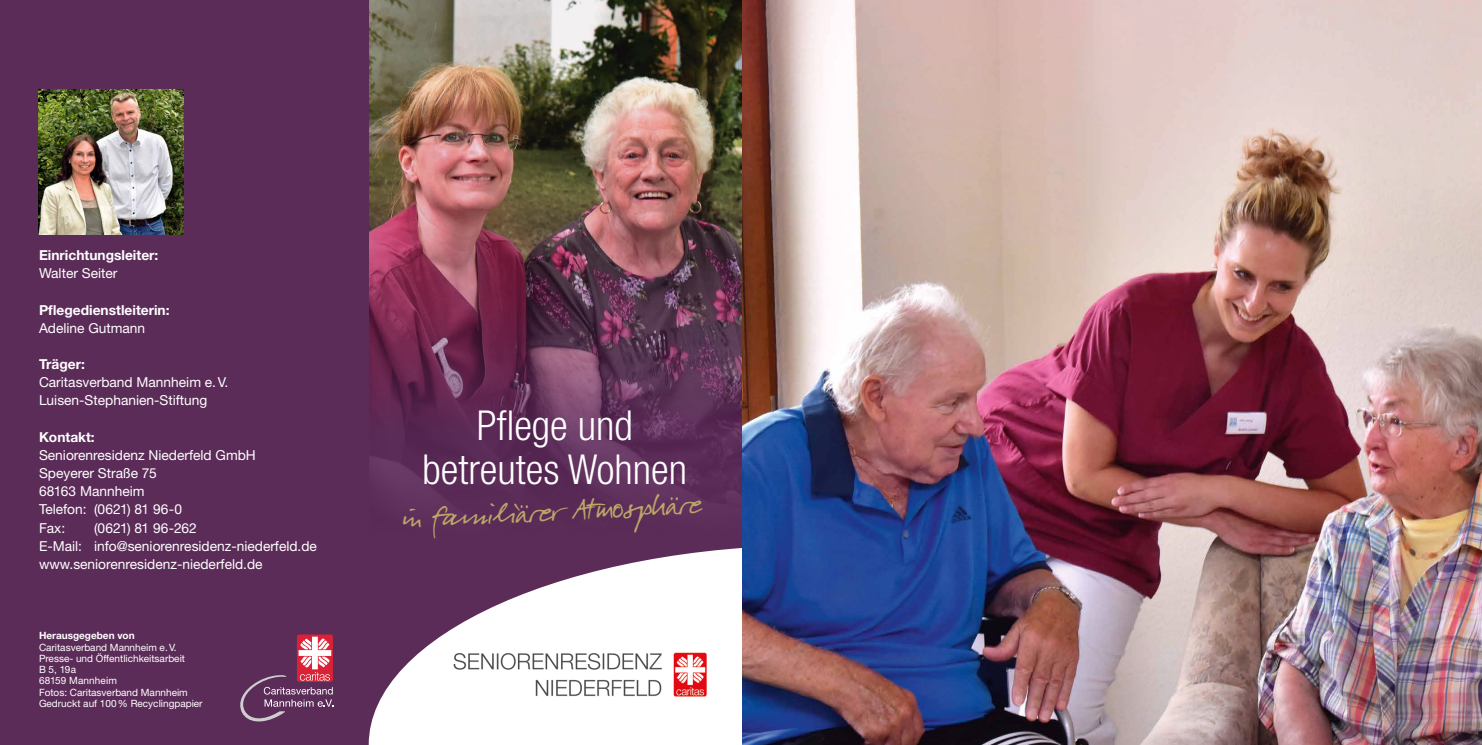
<style>
.page{position:relative;width:1482px;height:745px;background:#fff}
.page>*{position:absolute;margin:0;border:0;box-sizing:border-box;transform-origin:0 0}
.t1{font:300 condensed 41.25px/43.8px "Helvetica Neue LT Std";color:#fff;text-align:center}
.t2{font:37.5px "Darkwoman";color:#bba668}
.t3{font:13.75px/18.1px "Helvetica Neue LT Std";color:#fff}
.t4{font:700 13.75px "Helvetica Neue LT Std";color:#fff}
.t5{font:10px/11.2px "Helvetica Neue LT Std";color:#fff}
.t6{font:700 10px "Helvetica Neue LT Std";color:#fff}
</style>
<div class="page">
<img style="left:742px;top:555px;width:371px;height:189px">
<img style="left:741px;top:0;width:372px;height:555px">
<div style="left:0;top:0;width:741px;height:744px;background:#5c2c59"></div>
<svg style="left:369px;top:548px;width:372px;height:196px;fill:#fff"></svg>
<svg style="left:370px;top:331px;width:371px;height:162px"></svg>
<img style="left:370px;top:0;width:371px;height:331px">
<img style="left:451px;top:649px;width:260px;height:49px">
<img style="left:39px;top:89px;width:145px;height:145px">
<svg style="left:240px;top:634px;width:93px;height:88px"></svg>
<svg style="left:1113px;top:0;width:368px;height:213px;background:#dcc6c0"></svg>
<img style="left:1113px;top:213px;width:368px;height:531px">
<p class="t4" style="left:39px;top:247px;width:121px">Einrichtungsleiter:</p>
<p class="t3" style="left:39px;top:264px;width:80px">Walter Seiter</p>
<p class="t4" style="left:39px;top:301px;width:132px">Pflegedienstleiterin:</p>
<p class="t3" style="left:39px;top:318px;width:108px">Adeline Gutmann</p>
<p class="t4" style="left:39px;top:355px;width:47px">Träger:</p>
<p class="t3" style="left:39px;top:373px;width:191px">Caritasverband Mannheim e.V.<br>Luisen-Stephanien-Stiftung</p>
<p class="t4" style="left:39px;top:428px;width:57px">Kontakt:</p>
<p class="t3" style="left:39px;top:445px;width:218px">Seniorenresidenz Niederfeld GmbH<br>Speyerer Straße 75<br>68163 Mannheim<br>Telefon: (0621) 81 96-0<br>Fax:</p>
<p class="t3" style="left:39px;top:518px;width:279px;text-indent:55px">(0621) 81 96-262<br>E-Mail: info@seniorenresidenz-niederfeld.de www.seniorenresidenz-niederfeld.de</p>
<p class="t6" style="left:39px;top:629px;width:97px">Herausgegeben von</p>
<p class="t5" style="left:39px;top:640px;width:165px">Caritasverband Mannheim e.V.<br>Presse- und Öffentlichkeitsarbeit<br>B 5, 19a<br>68159 Mannheim<br>Fotos: Caritasverband Mannheim<br>Gedruckt auf 100% Recyclingpapier</p>
<h1 class="t1" style="left:422px;top:403px;width:266px">Pflege und betreutes Wohnen</h1>
<h2 class="t2" style="left:402px;top:493px;width:296px;rotate:-3deg">in fam ili ärer Atmosp häre</h2>
</div>
